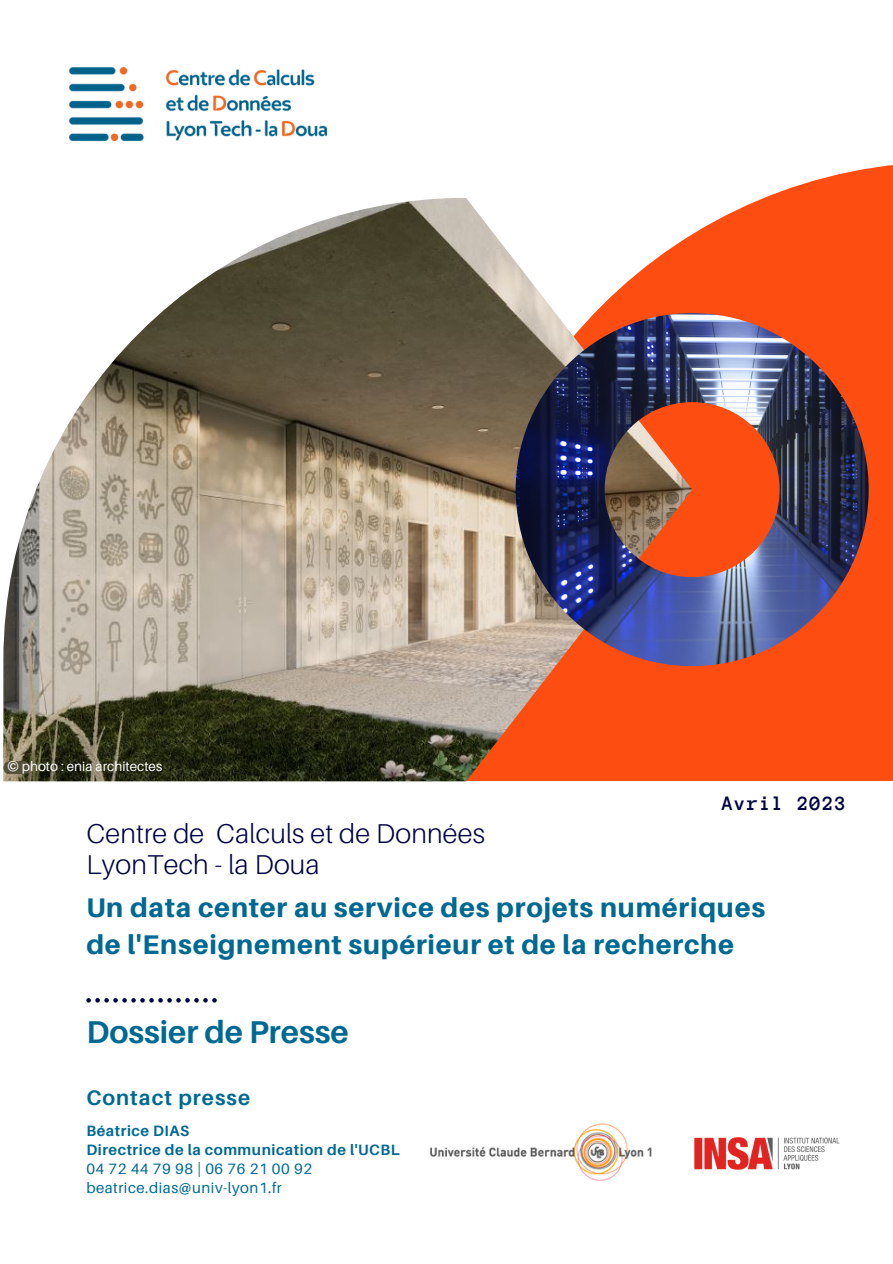
<style>
.page{position:relative;width:893px;height:1264px;background:#fff}
.page>*{position:absolute;margin:0;border:0;box-sizing:border-box;transform-origin:0 0}
.t1{font:700 31.5px "Aileron";color:#006991}
.t2{font:300 27.3px/31.5px "Aileron";letter-spacing:.01em;color:#000342}
.t3{font:800 27px/37px "Aileron";letter-spacing:.03em;color:#006991}
.t4{font:700 21px "Aileron";letter-spacing:.05em;color:#006991}
.t5{font:700 21px "Anonymous Pro";letter-spacing:.05em;color:#000342}
.t6{font:15px/19px "Aileron";letter-spacing:.035em;color:#006991}
.t7{font:700 15px/19px "Aileron";letter-spacing:.035em;color:#006991}
.t8{font:13.5px "Aileron";color:#fff}
</style>
<div class="page">
<svg style="left:691px;top:165px;width:201px;height:616px;background:#fd5c26"></svg>
<img style="left:3px;top:198px;width:688px;height:583px">
<img style="left:515px;top:313px;width:353px;height:353px">
<svg style="left:86px;top:998px;width:131px;height:4px"></svg>
<img style="left:429px;top:1123px;width:223px;height:58px">
<img style="left:694px;top:1137px;width:146px;height:33px">
<img style="left:70px;top:67px;width:256px;height:73px">
<svg style="left:3px;top:761px;width:25px;height:12px"></svg>
<p class="t8" style="left:8px;top:758px;width:156px">© photo : enia architectes</p>
<p class="t2" style="left:86px;top:817px;width:400px">Centre de Calculs et de Données<br>LyonTech - la Doua</p>
<p class="t5" style="left:722px;top:792px;width:126px">Avril 2023</p>
<p class="t3" style="left:86px;top:888px;width:680px">Un data center au service des projets numériques de l'Enseignement supérieur et de la recherche</p>
<p class="t1" style="left:86px;top:1012px;width:264px">Dossier de Presse</p>
<p class="t4" style="left:86px;top:1084px;width:165px">Contact presse</p>
<p class="t7" style="left:86px;top:1120px;width:315px">Béatrice DIAS<br>Directrice de la communication de l'UCBL</p>
<p class="t6" style="left:86px;top:1158px;width:227px">04 72 44 79 98 | 06 76 21 00 92 beatrice.dias@univ-lyon1.fr</p>
</div>
